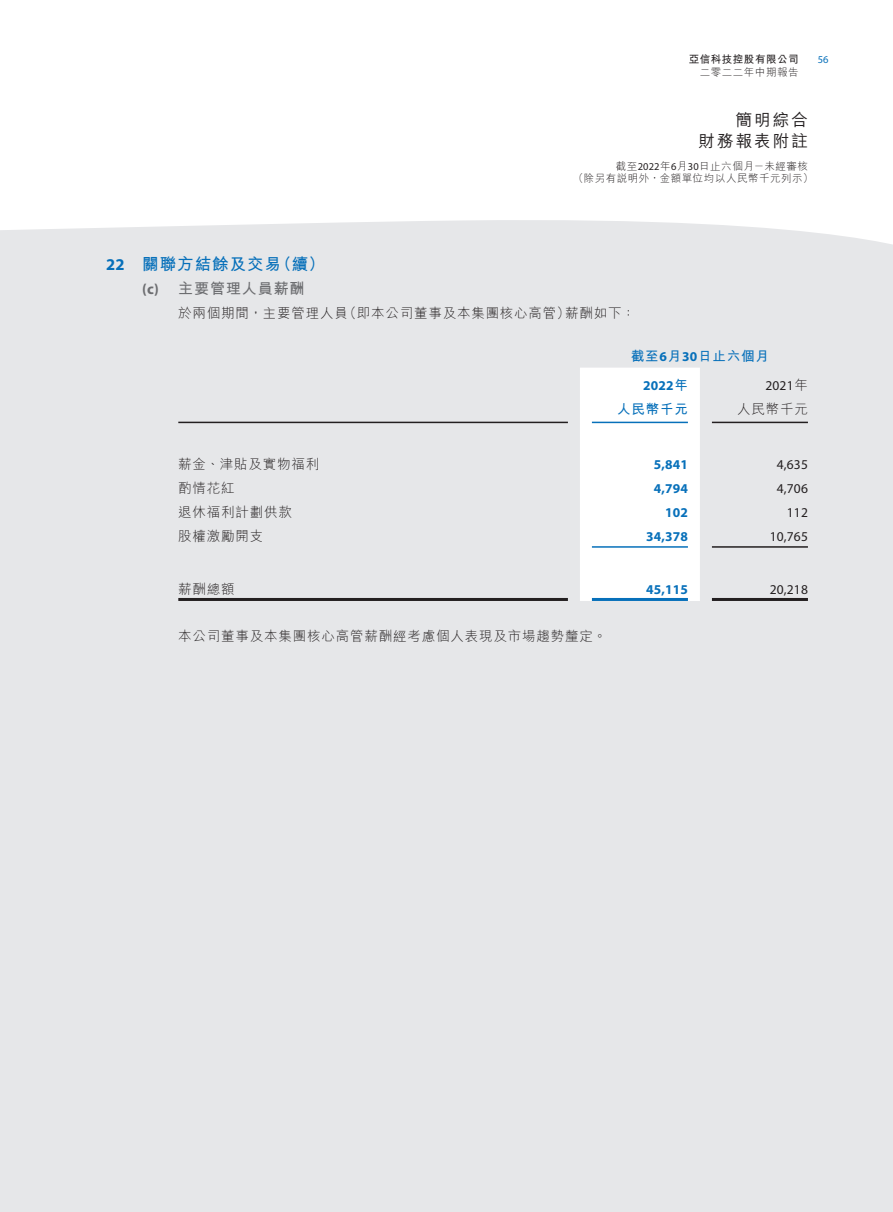
<style>
.page{position:relative;width:893px;height:1212px;background:#fff}
.page>*{position:absolute;margin:0;border:0;box-sizing:border-box;transform-origin:0 0}
._03_H1{font:700 16.5px "M Hei HK";letter-spacing:.06em;color:#0770ba}
.t1{font:500 16.5px/21px "M Hei HK";letter-spacing:.125em;color:#231f20;text-align:right}
._03_H1-2{font:700 16.5px "Myriad Pro";color:#0770ba}
._04___H2{font:700 15px "M Hei HK";letter-spacing:.06em;color:#6c6d70}
._04___H2-2{font:700 15px "Myriad Pro";color:#6c6d70}
._13_____P4{font:300 13.5px "M Hei HK";letter-spacing:.06em;color:#231f20}
._15_Table_Stub{font:300 13.5px "M Hei HK";letter-spacing:.06em;color:#231f20}
._01_Body_Text{font:13.5px "Myriad Pro";letter-spacing:.01em;color:#231f20}
._01_Body_Text-2{font:700 13.5px "Myriad Pro";letter-spacing:.01em;color:#0770ba}
._01_Body_Text-3{font:700 13.5px "M Hei HK";letter-spacing:.06em;color:#0770ba}
._01_Body_Text-4{font:300 13.5px "M Hei HK";letter-spacing:.06em;color:#231f20}
.t2{font:300 10.5px/12px "M Hei HK";letter-spacing:.05em;color:#231f20}
.t3{font:700 10.5px "M Hei HK";letter-spacing:.05em;color:#231f20}
.t4{font:10.5px "Myriad Pro";color:#0770ba}
.s1{font-family:"Myriad Pro";font-weight:400}
.s2{font-family:"Myriad Pro"}
.s3{font-family:"M Hei HK"}
.s4{font-family:"M Hei HK";font-weight:300}
</style>
<div class="page">
<div style="left:0;top:213px;width:893px;height:999px;background:#e6e7e9"></div>
<svg style="left:0;top:213px;width:893px;height:32px"></svg>
<div style="left:580px;top:368px;width:120px;height:233px;background:#fff"></div>
<hr style="left:178px;top:422px;width:390px;height:1px;background:#231f20">
<hr style="left:592px;top:422px;width:96px;height:1px;background:#0770ba">
<hr style="left:712px;top:422px;width:96px;height:1px;background:#231f20">
<hr style="left:592px;top:546px;width:96px;height:2px;background:#0770ba">
<hr style="left:712px;top:546px;width:96px;height:2px;background:#231f20">
<hr style="left:178px;top:598px;width:390px;height:3px;background:#231f20">
<hr style="left:592px;top:598px;width:96px;height:3px;background:#0770ba">
<hr style="left:712px;top:598px;width:96px;height:3px;background:#231f20">
<p class="t3" style="left:689px;top:51px;width:111px">亞信科技控股有限公司</p>
<p class="t2" style="left:700px;top:66px;width:100px">二零二二年中期報告</p>
<p class="t4" style="left:818px;top:53px;width:12px">56</p>
<p class="t1" style="left:699px;top:109px;width:111px">簡明綜合<br>財務報表附註</p>
<p class="t2" style="left:573px;top:159px;width:241px;text-indent:43px">截至<span class="s1">2022</span>年 月<span class="s1">6 30</span>日止六個月－未經審核（除另有說明外，金額單位均以人民幣千元列示(</p>
<p class="_03_H1-2" style="left:106px;top:254px;width:20px">22</p>
<p class="_03_H1" style="left:142px;top:252px;width:140px">關聯方結餘及交易</p>
<p class="_03_H1" style="left:275px;top:252px;width:51px">（續(</p>
<p class="_04___H2-2" style="left:142px;top:279px;width:18px">(c)</p>
<p class="_04___H2" style="left:178px;top:277px;width:128px">主要管理人員薪酬</p>
<p class="_13_____P4" style="left:343px;top:303px;width:228px">（即本公司董事及本集團核心高管）</p>
<p class="_13_____P4" style="left:178px;top:303px;width:171px">於兩個期間，主要管理人員</p>
<p class="_13_____P4" style="left:565px;top:303px;width:72px">薪酬如下：</p>
<p class="_01_Body_Text-3" style="left:631px;top:347px;width:139px">截至<span class="s2">6</span>月<span class="s2">30</span>日止六個月</p>
<p class="_01_Body_Text-2" style="left:643px;top:377px;width:46px">2022<span class="s3">年</span></p>
<p class="_01_Body_Text" style="left:765px;top:377px;width:44px">2021<span class="s4">年</span></p>
<p class="_01_Body_Text-3" style="left:617px;top:399px;width:72px">人民幣千元</p>
<p class="_01_Body_Text-4" style="left:737px;top:399px;width:72px">人民幣千元</p>
<p class="_15_Table_Stub" style="left:178px;top:455px;width:143px">薪金、津貼及實物福利</p>
<p class="_01_Body_Text-2" style="left:654px;top:456px;width:36px">5,841</p>
<p class="_01_Body_Text" style="left:777px;top:457px;width:33px">4,635</p>
<p class="_15_Table_Stub" style="left:178px;top:479px;width:58px">酌情花紅</p>
<p class="_01_Body_Text-2" style="left:654px;top:480px;width:36px">4,794</p>
<p class="_01_Body_Text" style="left:777px;top:481px;width:33px">4,706</p>
<p class="_15_Table_Stub" style="left:178px;top:503px;width:115px">退休福利計劃供款</p>
<p class="_01_Body_Text-2" style="left:665px;top:504px;width:24px">102</p>
<p class="_01_Body_Text" style="left:787px;top:505px;width:23px">112</p>
<p class="_15_Table_Stub" style="left:178px;top:527px;width:87px">股權激勵開支</p>
<p class="_01_Body_Text-2" style="left:646px;top:528px;width:43px">34,378</p>
<p class="_01_Body_Text" style="left:770px;top:529px;width:40px">10,765</p>
<p class="_15_Table_Stub" style="left:178px;top:579px;width:58px">薪酬總額</p>
<p class="_13_____P4" style="left:178px;top:627px;width:430px">本公司董事及本集團核心高管薪酬經考慮個人表現及市場趨勢釐定。</p>
<p class="_01_Body_Text-2" style="left:646px;top:581px;width:43px">45,115</p>
<p class="_01_Body_Text" style="left:770px;top:581px;width:40px">20,218</p>
</div>
